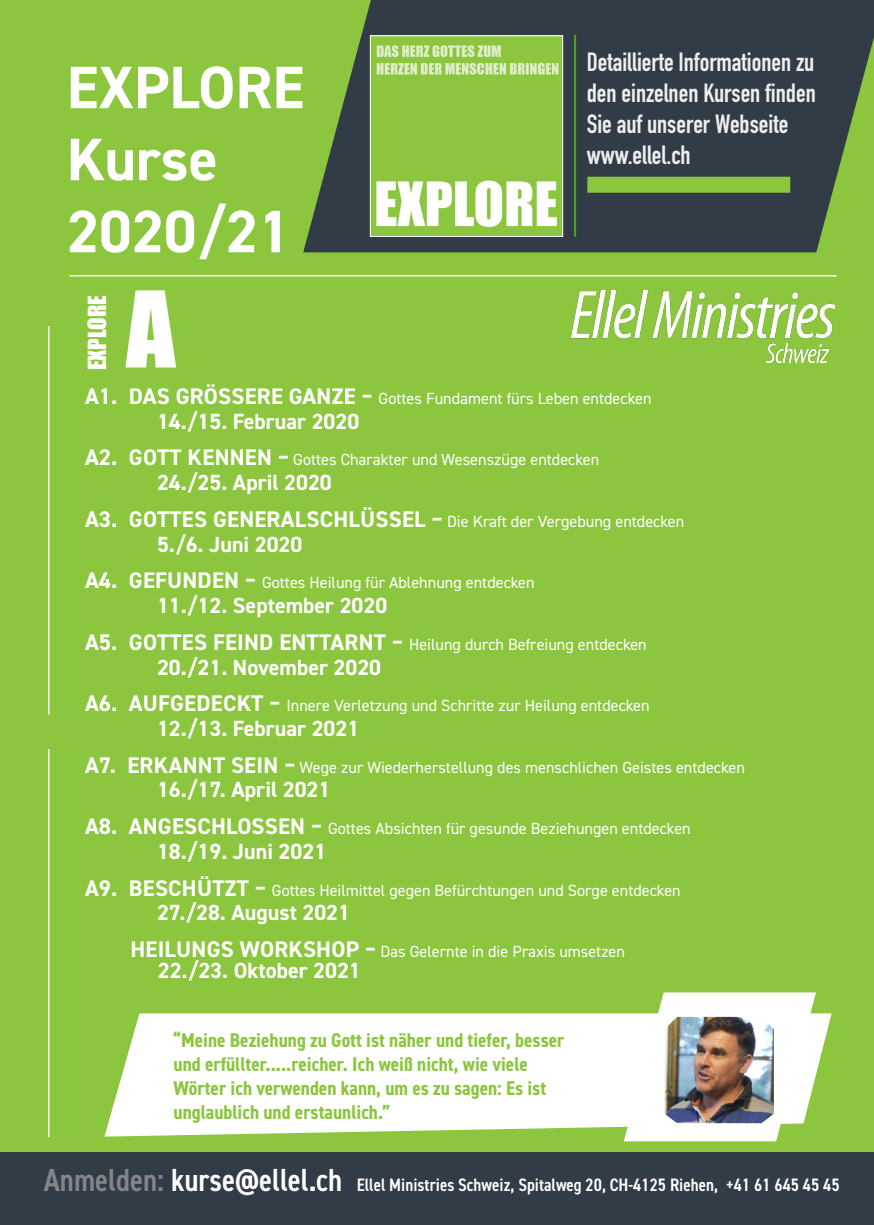
<style>
.page{position:relative;width:874px;height:1225px;background:#fff}
.page>*{position:absolute;margin:0;border:0;box-sizing:border-box;transform-origin:0 0}
.t1{font:97.6px "Impact";color:#fff}
.t2{font:700 60px/72px "DIN2014";color:#fff}
.t3{font:700 26px/31.2px "DIN Condensed";color:#eeeeef;text-align:justify}
.t4{font:23px "Impact";color:#fff}
.t5{font:700 22px "DIN2014";color:#fff}
.Testimony{font:700 condensed 20px/24px "DIN2014";color:#8bc63e}
.t6{font:600 condensed 18px "DIN2014";color:#fff}
.t7{font:16.2px "DIN2014";color:#fff}
.s1{font-weight:700;font-size:22.6px}
.s2{font-size:32px;color:#84848b}
.s3{font-size:32px}
</style>
<div class="page">
<div style="left:0;top:0;width:873px;height:1169px;background:#8bc63e"></div>
<svg style="left:104px;top:1013px;width:728px;height:123px;background:#f3f9ec"></svg>
<svg style="left:623px;top:992px;width:192px;height:149px;background:#f1f7e8"></svg>
<img style="left:664px;top:1017px;width:109px;height:106px">
<hr style="left:48px;top:326px;width:1px;height:388px;background:#fff">
<hr style="left:48px;top:749px;width:1px;height:388px;background:#fff">
<hr style="left:69px;top:275px;width:767px;height:1px;background:#fff">
<svg style="left:303px;top:0;width:570px;height:252px;background:#3f5045"></svg>
<div style="left:587px;top:177px;width:202px;height:16px;background:#8bc63e"></div>
<hr style="left:573px;top:35px;width:2px;height:202px;background:#8bc63e">
<img style="left:372px;top:37px;width:188px;height:198px">
<div style="left:370px;top:35px;width:192px;height:202px;border:1px solid #fff"></div>
<img style="left:571px;top:290px;width:263px;height:72px">
<div style="left:0;top:1152px;width:873px;height:73px;background:#323c46"></div>
<p class="t2" style="left:67px;top:51px;width:239px">EXPLORE<br>Kurse</p>
<p class="t2" style="left:67px;top:195px;width:225px">2020/21</p>
<p class="t4" style="left:79px;top:370px;width:76px;rotate:-90deg">EXPLORE</p>
<p class="t1" style="left:126px;top:253px;width:51px">A</p>
<p class="t3" style="left:586px;top:46px;width:230px">Detaillierte Informationen zu den einzelnen Kursen finden Sie auf unserer Webseite</p>
<p class="t3" style="left:586px;top:139px;width:105px">www.ellel.ch</p>
<p class="t7" style="left:85px;top:388px;width:567px"><span class="s1">A1. DAS GRÖSSERE GANZE –</span> Gottes Fundament fürs Leben entdecken</p>
<p class="t5" style="left:157px;top:406px;width:204px">14./15. Februar 2020</p>
<p class="t7" style="left:85px;top:449px;width:515px"><span class="s1">A2. GOTT KENNEN –</span> Gottes Charakter und Wesenszüge entdecken</p>
<p class="t5" style="left:157px;top:468px;width:176px">24./25. April 2020</p>
<p class="t7" style="left:85px;top:511px;width:600px"><span class="s1">A3. GOTTES GENERALSCHLÜSSEL –</span> Die Kraft der Vergebung entdecken</p>
<p class="t5" style="left:157px;top:529px;width:147px">5./6. Juni 2020</p>
<p class="t7" style="left:85px;top:572px;width:451px"><span class="s1">A4. GEFUNDEN –</span> Gottes Heilung für Ablehnung entdecken</p>
<p class="t5" style="left:157px;top:591px;width:231px">11./12. September 2020</p>
<p class="t7" style="left:85px;top:634px;width:563px"><span class="s1">A5. GOTTES FEIND ENTTARNT –</span> Heilung durch Befreiung entdecken</p>
<p class="t5" style="left:157px;top:652px;width:225px">20./21. November 2020</p>
<p class="t7" style="left:85px;top:695px;width:566px"><span class="s1">A6. AUFGEDECKT –</span> Innere Verletzung und Schritte zur Heilung entdecken</p>
<p class="t5" style="left:157px;top:714px;width:204px">12./13. Februar 2021</p>
<p class="t7" style="left:85px;top:757px;width:661px"><span class="s1">A7. ERKANNT SEIN –</span> Wege zur Wiederherstellung des menschlichen Geistes entdecken</p>
<p class="t5" style="left:157px;top:775px;width:175px">16./17. April 2021</p>
<p class="t7" style="left:85px;top:818px;width:607px"><span class="s1">A8. ANGESCHLOSSEN –</span> Gottes Absichten für gesunde Beziehungen entdecken</p>
<p class="t5" style="left:157px;top:836px;width:170px">18./19. Juni 2021</p>
<p class="t7" style="left:85px;top:880px;width:597px"><span class="s1">A9. BESCHÜTZT –</span> Gottes Heilmittel gegen Befürchtungen und Sorge entdecken</p>
<p class="t5" style="left:157px;top:898px;width:194px">27./28. August 2021</p>
<p class="t7" style="left:130px;top:941px;width:496px"><span class="s1">HEILUNGS WORKSHOP –</span> Das Gelernte in die Praxis umsetzen</p>
<p class="t5" style="left:158px;top:955px;width:204px">22./23. Oktober 2021</p>
<p class="Testimony" style="left:173px;top:1027px;width:392px">“Meine Beziehung zu Gott ist näher und tiefer, besser und erfüllter.....reicher. Ich weiß nicht, wie viele Wörter ich verwenden kann, um es zu sagen: Es ist unglaublich und erstaunlich.”</p>
<p class="t6" style="left:44px;top:1172px;width:797px"><span class="s2">Anmelden:</span> <span class="s3">kurse@ellel.ch</span> Ellel Ministries Schweiz, Spitalweg 20, CH-4125 Riehen, +41 61 645 45 45</p>
</div>
